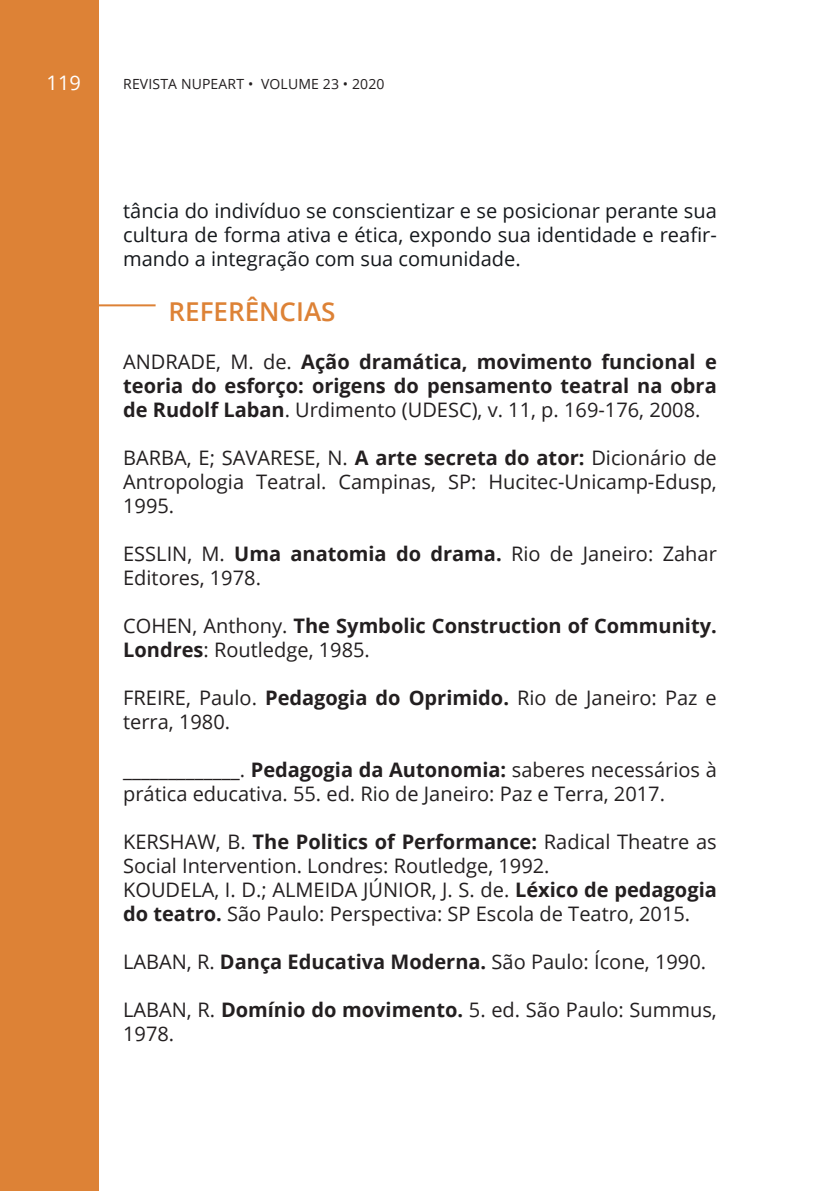
<style>
.page{position:relative;width:840px;height:1191px;background:#fff}
.page>*{position:absolute;margin:0;border:0;box-sizing:border-box;transform-origin:0 0}
.t1{font:600 26px "Open Sans";color:#dd8236}
.t2{font:20px/24px "Open Sans";color:#231f20}
.t3{font:700 20px/24px "Open Sans";color:#231f20;text-align:justify}
.t4{font:20px/24px "Open Sans";color:#15181c;text-align:justify}
.t5{font:20px "Open Sans";color:#fff}
.t6{font:14px "Open Sans";letter-spacing:.01em;color:#231f20}
.s1{font-weight:400}
.s2{font-weight:700}
</style>
<div class="page">
<div style="left:0;top:0;width:99px;height:1191px;background:#dd8236"></div>
<hr style="left:0;top:304px;width:155px;height:2px;background:#dd8236">
<p class="t5" style="left:47px;top:69px;width:36px">119</p>
<p class="t6" style="left:123px;top:74px;width:263px">REVISTA NUPEART • VOLUME 23 • 2020</p>
<p class="t4" style="left:123px;top:198px;width:595px">tância do indivíduo se conscientizar e se posicionar perante sua cultura de forma ativa e ética, expondo sua identidade e reafir&shy;mando a integração com sua comunidade.</p>
<h1 class="t1" style="left:168px;top:293px;width:168px">REFERÊNCIAS</h1>
<p class="t3" style="left:123px;top:349px;width:595px"><span class="s1">ANDRADE, M. de.</span> Ação dramática, movimento funcional e teoria do esforço: origens do pensamento teatral na obra de Rudolf Laban<span class="s1">. Urdimento (UDESC), v. 11, p. 169-176, 2008.</span></p>
<p class="t2" style="left:123px;top:445px;width:595px;text-align:justify">BARBA, E; SAVARESE, N. <span class="s2">A arte secreta do ator:</span> Dicionário de Antropologia Teatral. Campinas, SP: Hucitec-Unicamp-Edusp, 1995.</p>
<p class="t2" style="left:123px;top:541px;width:595px">ESSLIN, M. <span class="s2">Uma anatomia do drama.</span> Rio de Janeiro: Zahar<br>Editores, 1978.</p>
<p class="t3" style="left:123px;top:613px;width:595px"><span class="s1">COHEN, Anthony.</span> The Symbolic Construction of Community.<br>Londres<span class="s1">: Routledge, 1985.</span></p>
<p class="t2" style="left:123px;top:685px;width:595px">FREIRE, Paulo. <span class="s2">Pedagogia do Oprimido.</span> Rio de Janeiro: Paz e terra, 1980.</p>
<p class="t2" style="left:123px;top:757px;width:595px">_____________. <span class="s2">Pedagogia da Autonomia:</span> saberes necessários à prática educativa. 55. ed. Rio de Janeiro: Paz e Terra, 2017.</p>
<p class="t2" style="left:123px;top:829px;width:595px">KERSHAW, B. <span class="s2">The Politics of Performance:</span> Radical Theatre as Social Intervention. Londres: Routledge, 1992.<br>KOUDELA, I. D.; ALMEIDA JÚNIOR, J. S. de. <span class="s2">Léxico de pedagogia do teatro.</span> São Paulo: Perspectiva: SP Escola de Teatro, 2015.</p>
<p class="t2" style="left:123px;top:949px;width:584px">LABAN, R. <span class="s2">Dança Educativa Moderna.</span> São Paulo: Ícone, 1990.</p>
<p class="t2" style="left:123px;top:997px;width:595px">LABAN, R. <span class="s2">Domínio do movimento.</span> 5. ed. São Paulo: Summus,<br>1978.</p>
</div>
